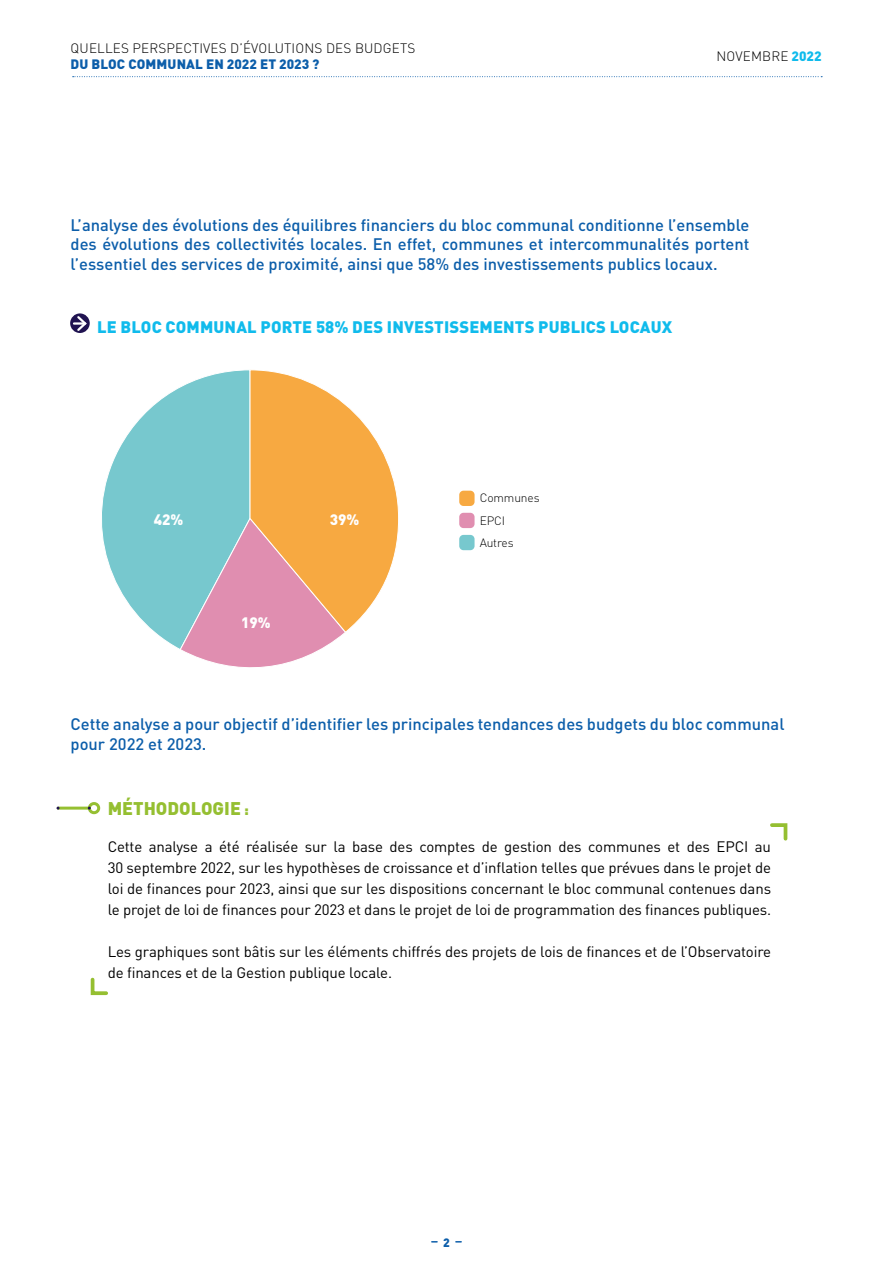
<style>
.page{position:relative;width:893px;height:1263px;background:#fff}
.page>*{position:absolute;margin:0;border:0;box-sizing:border-box;transform-origin:0 0}
.t1{font:18px "DIN Black";color:#95bf31}
.t2{font:500 16.5px/19.8px "DIN Pro";color:#0c5eaa}
.t3{font:900 16.5px "DIN Pro";letter-spacing:.01em;color:#10bbec}
.t4{font:15px/21px "DIN Pro";letter-spacing:-.01em;color:#000;text-align:justify}
.t5{font:900 15px "DIN Pro";color:#fff}
.t6{font:300 13.5px "DIN Pro";letter-spacing:.01em;color:#000}
.t7{font:900 13.5px "DIN Pro";letter-spacing:.01em;color:#0c5eaa}
.t8{font:300 12px/22px "DIN Pro";letter-spacing:-.01em;color:#000}
.t9{font:12px "DIN Black";color:#0c5eaa}
.s1{font-weight:900;color:#10bbec}
.s2{font-size:15px}
</style>
<div class="page">
<svg style="left:73px;top:76px;width:749px;height:1px"></svg>
<hr style="left:58px;top:807px;width:30px;height:3px;background:#95bf31">
<div style="left:88px;top:802px;width:12px;height:12px;border:3px solid #95bf31;border-radius:50%"></div>
<svg style="left:90px;top:977px;width:18px;height:19px"></svg>
<svg style="left:770px;top:823px;width:18px;height:18px"></svg>
<svg style="left:102px;top:388px;width:77px;height:261px"></svg>
<svg style="left:179px;top:370px;width:220px;height:298px"></svg>
<div style="left:459px;top:491px;width:16px;height:15px;background:#f7a941;border-radius:4px"></div>
<div style="left:459px;top:513px;width:16px;height:15px;background:#e08eb0;border-radius:4px"></div>
<div style="left:459px;top:535px;width:16px;height:15px;background:#77c8ce;border-radius:4px"></div>
<svg style="left:70px;top:313px;width:20px;height:20px"></svg>
<svg style="left:74px;top:314px;width:14px;height:19px"></svg>
<p class="t6" style="left:71px;top:38px;width:346px">QUELLES PERSPECTIVES D’ÉVOLUTIONS DES BUDGETS</p>
<p class="t7" style="left:71px;top:53px;width:250px">DU BLOC COMMUNAL EN 2022 ET 2023 ?</p>
<p class="t6" style="left:716px;top:46px;width:107px">NOVEMBRE <span class="s1">2022</span></p>
<p class="t2" style="left:71px;top:214px;width:680px;text-align:justify">L’analyse des évolutions des équilibres financiers du bloc communal conditionne l’ensemble des évolutions des collectivités locales. En effet, communes et intercommunalités portent l’essentiel des services de proximité, ainsi que 58% des investissements publics locaux.</p>
<p class="t3" style="left:97px;top:314px;width:577px">LE BLOC COMMUNAL PORTE 58% DES INVESTISSEMENTS PUBLICS LOCAUX</p>
<p class="t5" style="left:154px;top:508px;width:31px">42%</p>
<p class="t5" style="left:330px;top:508px;width:31px">39%</p>
<p class="t5" style="left:241px;top:611px;width:31px">19%</p>
<p class="t8" style="left:480px;top:486px;width:61px">Communes<br>EPCI<br>Autres</p>
<p class="t2" style="left:71px;top:713px;width:715px">Cette analyse a pour objectif d’identifier les principales tendances des budgets du bloc communal pour 2022 et 2023.</p>
<p class="t1" style="left:108px;top:796px;width:143px">MÉTHODOLOGIE <span class="s2">:</span></p>
<p class="t4" style="left:108px;top:835px;width:665px">Cette analyse a été réalisée sur la base des comptes de gestion des communes et des EPCI au 30 septembre 2022, sur les hypothèses de croissance et d’inflation telles que prévues dans le projet de loi de finances pour 2023, ainsi que sur les dispositions concernant le bloc communal contenues dans le projet de loi de finances pour 2023 et dans le projet de loi de programmation des finances publiques.</p>
<p class="t4" style="left:108px;top:940px;width:665px">Les graphiques sont bâtis sur les éléments chiffrés des projets de lois de finances et de l’Observatoire de finances et de la Gestion publique locale.</p>
<p class="t9" style="left:443px;top:1235px;width:8px">2</p>
</div>
